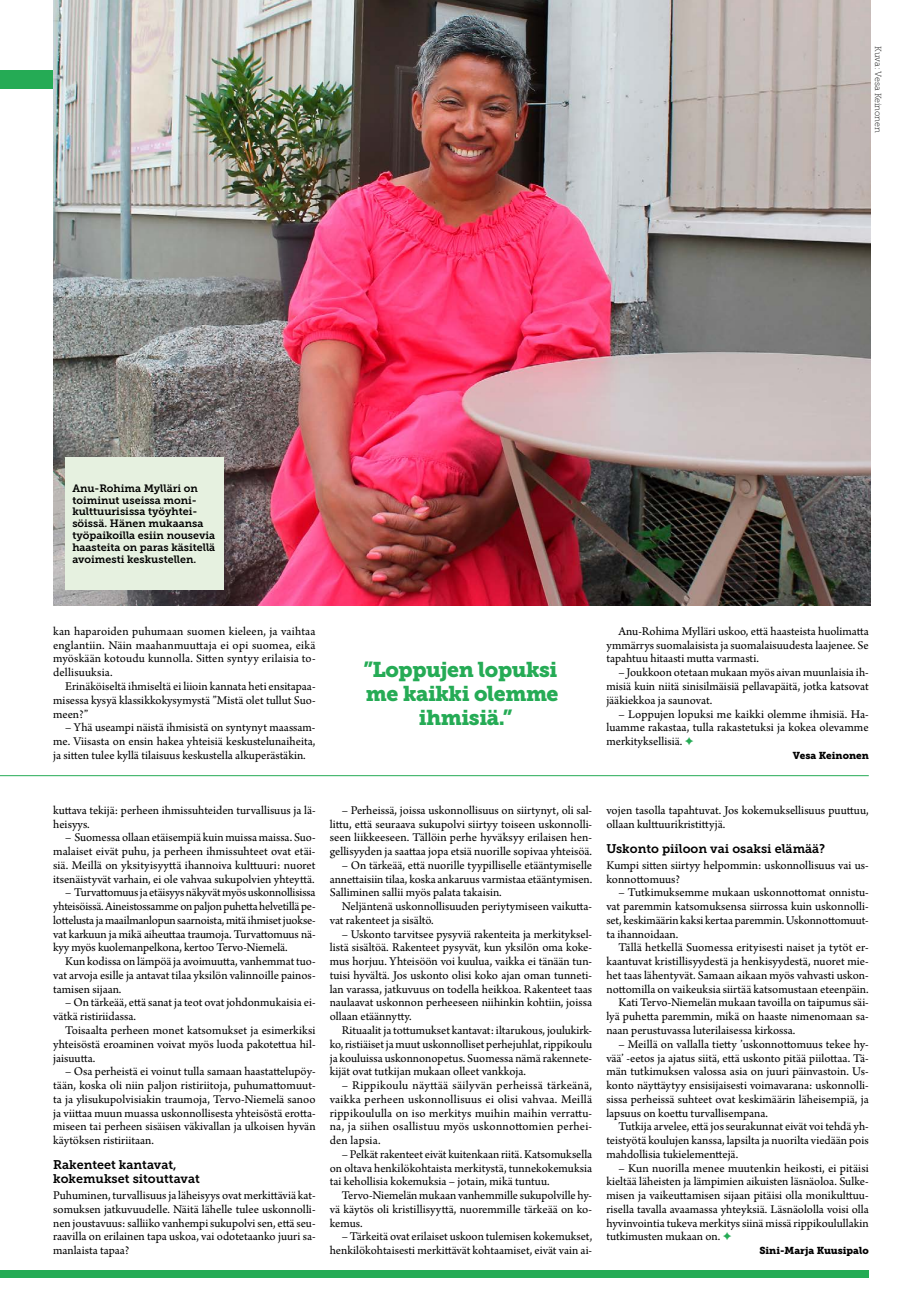
<style>
.page{position:relative;width:922px;height:1312px;background:#fff}
.page>*{position:absolute;margin:0;border:0;box-sizing:border-box;transform-origin:0 0}
.t1{font:21.25px/23.8px "Museo Slab 900";letter-spacing:-.02em;color:#25ab55;text-align:center}
.t2{font:12.5px/13.8px "Arno Pro";color:#000;text-align:justify}
.t3{font:12.5px/13.8px "Museo Slab 700";color:#000}
.t4{font:10.62px/11.9px "Museo Slab 700";color:#000}
.t5{font:10px "Museo Slab 900";color:#000}
.t6{font:8.75px "Museo Slab 100";color:#000}
.s1{color:#25ab55}
</style>
<div class="page">
<div style="left:0;top:1269px;width:868px;height:7px;background:#25ab55"></div>
<div style="left:0;top:70px;width:868px;height:19px;background:#25ab55"></div>
<img style="left:53px;top:0;width:817px;height:605px">
<hr style="left:0;top:775px;width:868px;height:1px;background:#25ab55">
<div style="left:65px;top:457px;width:158px;height:132px;background:#e6f1e0"></div>
<p class="t6" style="left:882px;top:46px;width:88px;rotate:90deg">Kuva: Vesa Keinonen</p>
<p class="t4" style="left:72px;top:482px;width:144px">Anu-Rohima Mylläri on toiminut useissa moni&shy;kulttuurisissa työyhtei&shy;söissä. Hänen mukaansa työpaikoilla esiin nousevia haasteita on paras käsitellä avoimesti keskustellen.</p>
<p class="t2" style="left:53px;top:625px;width:264px">kan haparoiden puhumaan suomen kieleen, ja vaihtaa englantiin. Näin maahanmuuttaja ei opi suomea, eikä myöskään kotoudu kunnolla. Sitten syntyy erilaisia to&shy;dellisuuksia.</p>
<p class="t2" style="left:53px;top:680px;width:264px;text-indent:12px">Erinäköiseltä ihmiseltä ei liioin kannata heti ensitapaa&shy;misessa kysyä klassikkokysymystä ”Mistä olet tullut Suo&shy;meen?”</p>
<p class="t2" style="left:53px;top:721px;width:264px;text-indent:12px">– Yhä useampi näistä ihmisistä on syntynyt maassam&shy;me. Viisasta on ensin hakea yhteisiä keskustelunaiheita, ja sitten tulee kyllä tilaisuus keskustella alkuperästäkin.</p>
<h1 class="t1" style="left:363px;top:658px;width:197px">”Loppujen lopuksi me kaikki olemme ihmisiä.”</h1>
<p class="t2" style="left:606px;top:625px;width:264px;text-indent:12px">Anu-Rohima Mylläri uskoo, että haasteista huolimatta ymmärrys suomalaisista ja suomalaisuudesta laajenee. Se tapahtuu hitaasti mutta varmasti.</p>
<p class="t2" style="left:606px;top:666px;width:264px;text-indent:12px">– Joukkoon otetaan mukaan myös aivan muunlaisia ih&shy;misiä kuin niitä sinisilmäisiä pellavapäitä, jotka katsovat jääkiekkoa ja saunovat.</p>
<p class="t2" style="left:606px;top:707px;width:264px;text-indent:12px">– Loppujen lopuksi me kaikki olemme ihmisiä. Ha&shy;luamme rakastaa, tulla rakastetuksi ja kokea olevamme merkityksellisiä. <span class="s1">✦</span></p>
<p class="t5" style="left:792px;top:749px;width:77px">Vesa Keinonen</p>
<p class="t2" style="left:53px;top:803px;width:264px">kuttava tekijä: perheen ihmissuhteiden turvallisuus ja lä&shy;heisyys.</p>
<p class="t2" style="left:53px;top:831px;width:264px;text-indent:12px">– Suomessa ollaan etäisempiä kuin muissa maissa. Suo&shy;malaiset eivät puhu, ja perheen ihmissuhteet ovat etäi&shy;siä. Meillä on yksityisyyttä ihannoiva kulttuuri: nuoret itsenäistyvät varhain, ei ole vahvaa sukupolvien yhteyttä.</p>
<p class="t2" style="left:53px;top:886px;width:264px;text-indent:12px">– Turvattomuus ja etäisyys näkyvät myös uskonnollisissa yhteisöissä. Aineistossamme on paljon puhetta helvetillä pe&shy;lottelusta ja maailmanlopun saarnoista, mitä ihmiset juokse&shy;vat karkuun ja mikä aiheuttaa traumoja. Turvattomuus nä&shy;kyy myös kuolemanpelkona, kertoo Tervo-Niemelä.</p>
<p class="t2" style="left:53px;top:955px;width:264px;text-indent:12px">Kun kodissa on lämpöä ja avoimuutta, vanhemmat tuo&shy;vat arvoja esille ja antavat tilaa yksilön valinnoille painos&shy;tamisen sijaan.</p>
<p class="t2" style="left:53px;top:996px;width:264px;text-indent:12px">– On tärkeää, että sanat ja teot ovat johdonmukaisia ei&shy;vätkä ristiriidassa.</p>
<p class="t2" style="left:53px;top:1023px;width:264px;text-indent:12px">Toisaalta perheen monet katsomukset ja esimerkiksi yhteisöstä eroaminen voivat myös luoda pakotettua hil&shy;jaisuutta.</p>
<p class="t2" style="left:53px;top:1065px;width:264px;text-indent:12px">– Osa perheistä ei voinut tulla samaan haastattelupöy&shy;tään, koska oli niin paljon ristiriitoja, puhumattomuut&shy;ta ja ylisukupolvisiakin traumoja, Tervo-Niemelä sanoo ja viittaa muun muassa uskonnollisesta yhteisöstä erotta&shy;miseen tai perheen sisäisen väkivallan ja ulkoisen hyvän käytöksen ristiriitaan.</p>
<p class="t3" style="left:53px;top:1157px;width:148px">Rakenteet kantavat, kokemukset sitouttavat</p>
<p class="t2" style="left:53px;top:1188px;width:264px">Puhuminen, turvallisuus ja läheisyys ovat merkittäviä kat&shy;somuksen jatkuvuudelle. Näitä lähelle tulee uskonnolli&shy;nen joustavuus: salliiko vanhempi sukupolvi sen, että seu&shy;raavilla on erilainen tapa uskoa, vai odotetaanko juuri sa&shy;manlaista tapaa?</p>
<p class="t2" style="left:330px;top:803px;width:264px;text-indent:12px">– Perheissä, joissa uskonnollisuus on siirtynyt, oli sal&shy;littu, että seuraava sukupolvi siirtyy toiseen uskonnolli&shy;seen liikkeeseen. Tällöin perhe hyväksyy erilaisen hen&shy;gellisyyden ja saattaa jopa etsiä nuorille sopivaa yhteisöä.</p>
<p class="t2" style="left:330px;top:858px;width:264px;text-indent:12px">– On tärkeää, että nuorille tyypilliselle etääntymiselle annettaisiin tilaa, koska ankaruus varmistaa etääntymisen.<br>Salliminen sallii myös palata takaisin.</p>
<p class="t2" style="left:330px;top:900px;width:264px;text-indent:12px">Neljäntenä uskonnollisuuden periytymiseen vaikutta&shy;vat rakenteet ja sisältö.</p>
<p class="t2" style="left:330px;top:927px;width:264px;text-indent:12px">– Uskonto tarvitsee pysyviä rakenteita ja merkityksel&shy;listä sisältöä. Rakenteet pysyvät, kun yksilön oma koke&shy;mus horjuu. Yhteisöön voi kuulua, vaikka ei tänään tun&shy;tuisi hyvältä. Jos uskonto olisi koko ajan oman tunneti&shy;lan varassa, jatkuvuus on todella heikkoa. Rakenteet taas naulaavat uskonnon perheeseen niihinkin kohtiin, joissa ollaan etäännytty.</p>
<p class="t2" style="left:330px;top:1023px;width:264px;text-indent:12px">Rituaalit ja tottumukset kantavat: iltarukous, joulukirk&shy;ko, ristiäiset ja muut uskonnolliset perhejuhlat, rippikoulu ja kouluissa uskonnonopetus. Suomessa nämä rakennete&shy;kijät ovat tutkijan mukaan olleet vankkoja.</p>
<p class="t2" style="left:330px;top:1078px;width:264px;text-indent:12px">– Rippikoulu näyttää säilyvän perheissä tärkeänä, vaikka perheen uskonnollisuus ei olisi vahvaa. Meillä rippikoululla on iso merkitys muihin maihin verrattu&shy;na, ja siihen osallistuu myös uskonnottomien perhei&shy;den lapsia.</p>
<p class="t2" style="left:330px;top:1147px;width:264px;text-indent:12px">– Pelkät rakenteet eivät kuitenkaan riitä. Katsomuksella on oltava henkilökohtaista merkitystä, tunnekokemuksia tai kehollisia kokemuksia – jotain, mikä tuntuu.</p>
<p class="t2" style="left:330px;top:1188px;width:264px;text-indent:12px">Tervo-Niemelän mukaan vanhemmille sukupolville hy&shy;vä käytös oli kristillisyyttä, nuoremmille tärkeää on ko&shy;kemus.</p>
<p class="t2" style="left:330px;top:1230px;width:264px;text-align:right">– Tärkeitä ovat erilaiset uskoon tulemisen kokemukset, henkilökohtaisesti merkittävät kohtaamiset, eivät vain ai-</p>
<p class="t2" style="left:606px;top:803px;width:264px">vojen tasolla tapahtuvat. Jos kokemuksellisuus puuttuu, ollaan kulttuurikristittyjä.</p>
<p class="t3" style="left:606px;top:841px;width:220px">Uskonto piiloon vai osaksi elämää?</p>
<p class="t2" style="left:606px;top:858px;width:264px">Kumpi sitten siirtyy helpommin: uskonnollisuus vai us&shy;konnottomuus?</p>
<p class="t2" style="left:606px;top:886px;width:264px;text-indent:12px">– Tutkimuksemme mukaan uskonnottomat onnistu&shy;vat paremmin katsomuksensa siirrossa kuin uskonnolli&shy;set, keskimäärin kaksi kertaa paremmin. Uskonnottomuut&shy;ta ihannoidaan.</p>
<p class="t2" style="left:618px;top:941px;width:252px">Tällä hetkellä Suomessa erityisesti naiset ja tytöt er-</p>
<p class="t2" style="left:606px;top:955px;width:264px">kaantuvat kristillisyydestä ja henkisyydestä, nuoret mie-</p>
<p class="t2" style="left:606px;top:968px;width:264px">het taas lähentyvät. Samaan aikaan myös vahvasti uskon-</p>
<p class="t2" style="left:606px;top:982px;width:264px">nottomilla on vaikeuksia siirtää katsomustaan eteenpäin.</p>
<p class="t2" style="left:618px;top:996px;width:252px">Kati Tervo-Niemelän mukaan tavoilla on taipumus säi-</p>
<p class="t2" style="left:606px;top:1010px;width:264px">lyä puhetta paremmin, mikä on haaste nimenomaan sa-</p>
<p class="t2" style="left:606px;top:1023px;width:190px">naan perustuvassa luterilaisessa kirkossa.</p>
<p class="t2" style="left:606px;top:1037px;width:264px;text-indent:12px">– Meillä on vallalla tietty ’uskonnottomuus tekee hy&shy;vää’ -eetos ja ajatus siitä, että uskonto pitää piilottaa. Tä&shy;män tutkimuksen valossa asia on juuri päinvastoin. Us&shy;konto näyttäytyy ensisijaisesti voimavarana: uskonnolli&shy;sissa perheissä suhteet ovat keskimäärin läheisempiä, ja lapsuus on koettu turvallisempana.</p>
<p class="t2" style="left:606px;top:1120px;width:264px;text-indent:12px">Tutkija arvelee, että jos seurakunnat eivät voi tehdä yh&shy;teistyötä koulujen kanssa, lapsilta ja nuorilta viedään pois mahdollisia tukielementtejä.</p>
<p class="t2" style="left:606px;top:1161px;width:264px;text-indent:12px">– Kun nuorilla menee muutenkin heikosti, ei pitäisi kieltää läheisten ja lämpimien aikuisten läsnäoloa. Sulke&shy;misen ja vaikeuttamisen sijaan pitäisi olla monikulttuu&shy;risella tavalla avaamassa yhteyksiä. Läsnäololla voisi olla hyvinvointia tukeva merkitys siinä missä rippikoulullakin tutkimusten mukaan on. <span class="s1">✦</span></p>
<p class="t5" style="left:759px;top:1244px;width:111px">Sini-Marja Kuusipalo</p>
</div>
